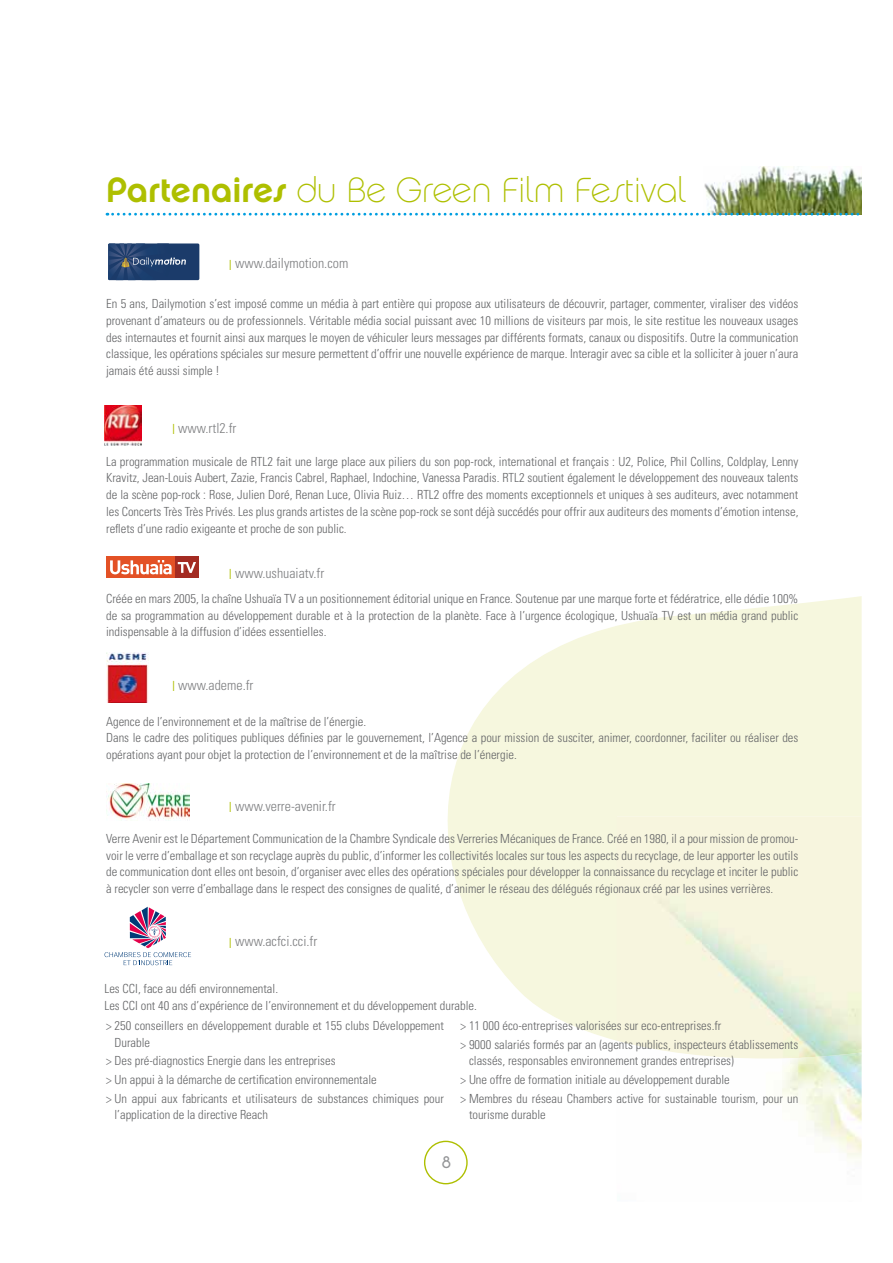
<style>
.page{position:relative;width:893px;height:1263px;background:#fff}
.page>*{position:absolute;margin:0;border:0;box-sizing:border-box;transform-origin:0 0}
.t1{font:34.95px "Chalet Paris Nineteen Seventy";color:#aebf00}
.t2{font:16.8px "Chalet London Nineteen Seventy";color:#949597}
.t3{font:300 condensed 13.95px "Univers";color:#7e7f81}
.t4{font:300 condensed 12.6px/16.8px "Univers";color:#646567}
.s1{font-family:"Chalet New York Nineteen Seventy"}
.s2{color:#aebf00}
</style>
<div class="page">
<img style="left:782px;top:1059px;width:79px;height:100px">
<svg style="left:447px;top:596px;width:414px;height:445px;fill:#f6f7de"></svg>
<img style="left:617px;top:817px;width:244px;height:242px">
<img style="left:703px;top:166px;width:158px;height:47px">
<svg style="left:107px;top:213px;width:754px;height:3px"></svg>
<div style="left:424px;top:1141px;width:44px;height:43px;border:1px solid #aebf00;border-radius:50%"></div>
<div style="left:175px;top:556px;width:23px;height:22px;background:#a32b22"></div>
<div style="left:106px;top:556px;width:69px;height:22px;background:#e35125"></div>
<svg style="left:178px;top:562px;width:18px;height:11px"></svg>
<svg style="left:110px;top:560px;width:62px;height:14px"></svg>
<img style="left:106px;top:783px;width:84px;height:38px">
<img style="left:105px;top:406px;width:36px;height:39px">
<img style="left:106px;top:653px;width:43px;height:49px">
<svg style="left:108px;top:243px;width:91px;height:37px;background:#2c4974"></svg>
<svg style="left:105px;top:906px;width:86px;height:59px"></svg>
<h1 class="t1" style="left:106px;top:170px;width:582px"><span class="s1">Partenaires</span> du Be Green Film Festival</h1>
<p class="t3" style="left:229px;top:258px;width:121px"><span class="s2">l</span> www.dailymotion.com</p>
<p class="t4" style="left:106px;top:297px;width:694px;text-align:justify">En 5 ans, Dailymotion s’est imposé comme un média à part entière qui propose aux utilisateurs de découvrir, partager, commenter, viraliser des vidéos provenant d’amateurs ou de professionnels. Véritable média social puissant avec 10 millions de visiteurs par mois, le site restitue les nouveaux usages des internautes et fournit ainsi aux marques le moyen de véhiculer leurs messages par différents formats, canaux ou dispositifs. Outre la communication classique, les opérations spéciales sur mesure permettent d’offrir une nouvelle expérience de marque. Interagir avec sa cible et la solliciter à jouer n’aura jamais été aussi simple !</p>
<p class="t3" style="left:172px;top:422px;width:66px"><span class="s2">l</span> www.rtl2.fr</p>
<p class="t4" style="left:106px;top:454px;width:694px;text-align:justify">La programmation musicale de RTL2 fait une large place aux piliers du son pop-rock, international et français : U2, Police, Phil Collins, Coldplay, Lenny Kravitz, Jean-Louis Aubert, Zazie, Francis Cabrel, Raphael, Indochine, Vanessa Paradis. RTL2 soutient également le développement des nouveaux talents de la scène pop-rock : Rose, Julien Doré, Renan Luce, Olivia Ruiz… RTL2 offre des moments exceptionnels et uniques à ses auditeurs, avec notamment les Concerts Très Très Privés. Les plus grands artistes de la scène pop-rock se sont déjà succédés pour offrir aux auditeurs des moments d’émotion intense, reflets d’une radio exigeante et proche de son public.</p>
<p class="t3" style="left:229px;top:568px;width:97px"><span class="s2">l</span> www.ushuaiatv.fr</p>
<p class="t4" style="left:106px;top:591px;width:694px;text-align:justify">Créée en mars 2005, la chaîne Ushuaïa TV a un positionnement éditorial unique en France. Soutenue par une marque forte et fédératrice, elle dédie 100% de sa programmation au développement durable et à la protection de la planète. Face à l’urgence écologique, Ushuaïa TV est un média grand public indispensable à la diffusion d’idées essentielles.</p>
<p class="t3" style="left:172px;top:680px;width:83px"><span class="s2">l</span> www.ademe.fr</p>
<p class="t4" style="left:106px;top:714px;width:694px">Agence de l’environnement et de la maîtrise de l’énergie.<br>Dans le cadre des politiques publiques définies par le gouvernement, l’Agence a pour mission de susciter, animer, coordonner, faciliter ou réaliser des opérations ayant pour objet la protection de l’environnement et de la maîtrise de l’énergie.</p>
<p class="t3" style="left:229px;top:801px;width:108px"><span class="s2">l</span> www.verre-avenir.fr</p>
<p class="t4" style="left:106px;top:831px;width:694px;text-align:justify">Verre Avenir est le Département Communication de la Chambre Syndicale des Verreries Mécaniques de France. Créé en 1980, il a pour mission de promou&shy;voir le verre d’emballage et son recyclage auprès du public, d’informer les collectivités locales sur tous les aspects du recyclage, de leur apporter les outils de communication dont elles ont besoin, d’organiser avec elles des opérations spéciales pour développer la connaissance du recyclage et inciter le public à recycler son verre d’emballage dans le respect des consignes de qualité, d’animer le réseau des délégués régionaux créé par les usines verrières.</p>
<p class="t3" style="left:229px;top:936px;width:90px"><span class="s2">l</span> www.acfci.cci.fr</p>
<p class="t4" style="left:105px;top:982px;width:374px">Les CCI, face au défi environnemental.<br>Les CCI ont 40 ans d’expérience de l’environnement et du développement durable.</p>
<p class="t4" style="left:115px;top:1018px;width:331px;text-indent:-8px">&gt; 250 conseillers en développement durable et 155 clubs Développement<br>Durable</p>
<p class="t4" style="left:106px;top:1053px;width:339px;line-height:18.8px">&gt; Des pré-diagnostics Energie dans les entreprises<br>&gt; Un appui à la démarche de certification environnementale<br>&gt; Un appui aux fabricants et utilisateurs de substances chimiques pour</p>
<p class="t4" style="left:115px;top:1108px;width:155px">l’application de la directive Reach</p>
<p class="t4" style="left:461px;top:1017px;width:339px;line-height:18.8px">&gt; 11 000 éco-entreprises valorisées sur eco-entreprises.fr<br>&gt; 9000 salariés formés par an (agents publics, inspecteurs établissements</p>
<p class="t4" style="left:461px;top:1053px;width:339px;line-height:18.8px;text-indent:8px">classés, responsables environnement grandes entreprises)<br>&gt; Une offre de formation initiale au développement durable<br>&gt; Membres du réseau Chambers active for sustainable tourism, pour un</p>
<p class="t4" style="left:469px;top:1108px;width:78px">tourisme durable</p>
<h2 class="t2" style="left:442px;top:1152px;width:11px">8</h2>
</div>
